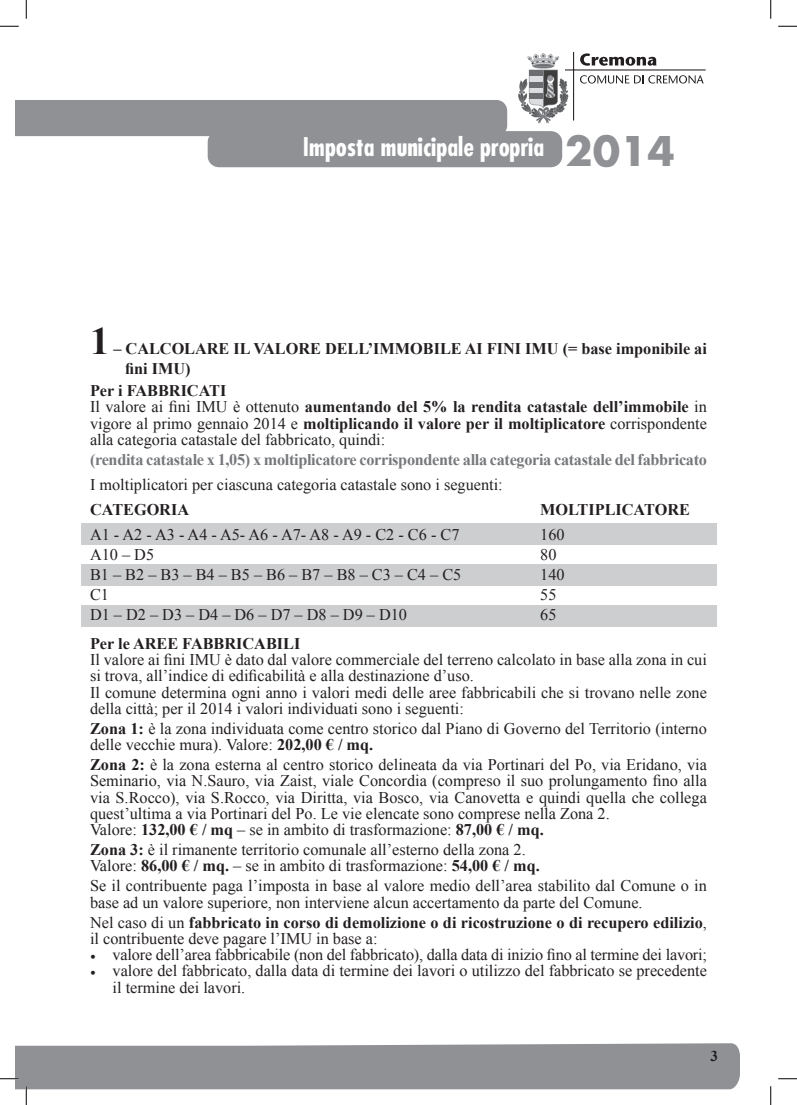
<style>
.page{position:relative;width:797px;height:1105px;background:#fff}
.page>*{position:absolute;margin:0;border:0;box-sizing:border-box;transform-origin:0 0}
.t1{font:700 40px "Futura";color:#8f9194}
.t2{font:700 38.75px "Times New Roman";color:#231f20}
.t3{font:700 condensed 25px "Futura";color:#fff}
.t4{font:16.25px/16.2px "Times New Roman";color:#231f20}
.t5{font:700 16.25px/22.5px "Times New Roman";color:#231f20}
.t6{font:700 16.25px "Times New Roman";letter-spacing:-.02em;color:#76787b}
.t7{font:700 16.25px "Futura";color:#fff}
.t8{font:700 15px "Times New Roman";color:#231f20}
.s1{font-weight:700}
.s2{font-weight:400}
.s3{font-family:"Minion Pro";font-size:15px}
</style>
<div class="page">
<div style="left:16px;top:100px;width:491px;height:36px;background:#8f9194"></div>
<div style="left:208px;top:131px;width:354px;height:36px;background:#8f9194;border-radius:11px"></div>
<svg style="left:580px;top:53px;width:76px;height:13px"></svg>
<hr style="left:573px;top:52px;width:1px;height:69px;background:#231f20">
<hr style="left:565px;top:69px;width:140px;height:2px;background:#231f20">
<svg style="left:580px;top:75px;width:123px;height:9px"></svg>
<svg style="left:518px;top:53px;width:50px;height:71px"></svg>
<div style="left:81px;top:605px;width:635px;height:21px;background:#cdced0"></div>
<div style="left:81px;top:564px;width:635px;height:22px;background:#cdced0"></div>
<div style="left:81px;top:524px;width:635px;height:21px;background:#cdced0"></div>
<svg style="left:0;top:25px;width:19px;height:2px"></svg>
<svg style="left:778px;top:25px;width:19px;height:2px"></svg>
<svg style="left:778px;top:1078px;width:19px;height:1px"></svg>
<svg style="left:25px;top:0;width:2px;height:19px"></svg>
<svg style="left:0;top:1043px;width:740px;height:62px"></svg>
<svg style="left:770px;top:0;width:1px;height:19px"></svg>
<svg style="left:770px;top:1086px;width:1px;height:19px"></svg>
<h1 class="t1" style="left:565px;top:124px;width:111px">2014</h1>
<p class="t7" style="left:354px;top:132px;width:287px">Imposta municipale propria 2014</p>
<h3 class="t3" style="left:303px;top:130px;width:243px">Imposta municipale propria</h3>
<h2 class="t2" style="left:90px;top:314px;width:21px">1</h2>
<p class="t5" style="left:113px;top:337px;width:393px">– CALCOLARE IL VALORE DELL’IMMOBILE AI FINI</p>
<p class="t5" style="left:525px;top:337px;width:183px">IMU (= base imponibile ai</p>
<p class="t5" style="left:90px;top:357px;width:119px;text-indent:35px">fini IMU)<br>Per i FABBRICATI</p>
<p class="t4" style="left:90px;top:399px;width:618px;text-align:justify">Il valore ai fini IMU è ottenuto <span class="s1">aumentando del 5% la rendita catastale dell’immobile</span> in vigore al primo gennaio 2014 e <span class="s1">moltiplicando il valore per il moltiplicatore</span> corrispondente alla categoria catastale del fabbricato, quindi:</p>
<p class="t6" style="left:90px;top:448px;width:618px">(rendita catastale x 1,05) x moltiplicatore corrispondente alla categoria catastale del fabbricato</p>
<p class="t4" style="left:90px;top:476px;width:414px">I moltiplicatori per ciascuna categoria catastale sono i seguenti:</p>
<p class="t5" style="left:90px;top:498px;width:24px">CATE</p>
<p class="t5" style="left:134px;top:498px;width:71px">GORIA</p>
<p class="t5" style="left:540px;top:498px;width:106px">MOLTIPLICATO</p>
<p class="t5" style="left:667px;top:498px;width:23px">RE</p>
<p class="t4" style="left:90px;top:526px;width:371px">A1 - A2 - A3 - A4 - A5- A6 - A7- A8 - A9 - C2 - C6 - C7</p>
<p class="t4" style="left:540px;top:526px;width:26px">160</p>
<p class="t4" style="left:90px;top:546px;width:66px">A10 – D5</p>
<p class="t4" style="left:540px;top:546px;width:18px">80</p>
<p class="t4" style="left:90px;top:566px;width:373px">B1 – B2 – B3 – B4 – B5 – B6 – B7 – B8 – C3 – C4 – C5</p>
<p class="t4" style="left:540px;top:566px;width:26px">140</p>
<p class="t4" style="left:90px;top:586px;width:20px">C1</p>
<p class="t4" style="left:540px;top:586px;width:18px">55</p>
<p class="t4" style="left:90px;top:606px;width:318px">D1 – D2 – D3 – D4 – D6 – D7 – D8 – D9 – D10</p>
<p class="t4" style="left:540px;top:606px;width:18px">65</p>
<p class="t5" style="left:90px;top:632px;width:211px">Per le AREE FABBRICABILI</p>
<p class="t4" style="left:90px;top:651px;width:618px">Il valore ai fini IMU è dato dal valore commerciale del terreno calcolato in base alla zona in cui si trova, all’indice di edificabilità e alla destinazione d’uso.<br>Il comune determina ogni anno i valori medi delle aree fabbricabili che si trovano nelle zone della città; per il 2014 i valori individuati sono i seguenti:</p>
<p class="t4" style="left:90px;top:720px;width:618px"><span class="s1">Zona 1:</span> è la zona individuata come centro storico dal Piano di Governo del Territorio (interno delle vecchie mura). Valore: <span class="s1">202,00 € / mq.</span></p>
<p class="t4" style="left:90px;top:756px;width:618px"><span class="s1">Zona 2:</span> è la zona esterna al centro storico delineata da via Portinari del Po, via Eridano, via Seminario, via N.Sauro, via Zaist, viale Concordia (compreso il suo prolungamento fino alla via S.Rocco), via S.Rocco, via Diritta, via Bosco, via Canovetta e quindi quella che collega quest’ultima a via Portinari del Po. Le vie elencate sono comprese nella Zona 2.<br>Valore: <span class="s1">132,00 € / mq</span> – se in ambito di trasformazione: <span class="s1">87,00 € / mq.</span></p>
<p class="t4" style="left:90px;top:841px;width:451px"><span class="s1">Zona 3:</span> è il rimanente territorio comunale all’esterno della zona 2.<br>Valore: <span class="s1">86,00 € / mq.</span> – se in ambito di trasformazione: <span class="s1">54,00 € / mq.</span></p>
<p class="t4" style="left:90px;top:877px;width:618px">Se il contribuente paga l’imposta in base al valore medio dell’area stabilito dal Comune o in base ad un valore superiore, non interviene alcun accertamento da parte del Comune.</p>
<p class="t5" style="left:90px;top:913px;width:618px;line-height:16.2px"><span class="s2">Nel caso di un</span> fabbricato in corso di demolizione o di ricostruzione o di recupero edilizio<span class="s2">, il contribuente deve pagare l’IMU in base a:</span></p>
<p class="t4" style="left:90px;top:946px;width:618px"><span class="s3">•</span> valore dell’area fabbricabile (non del fabbricato), dalla data di inizio fino al termine dei lavori;</p>
<p class="t4" style="left:113px;top:962px;width:596px;text-indent:-22px"><span class="s3">•</span> valore del fabbricato, dalla data di termine dei lavori o utilizzo del fabbricato se precedente il termine dei lavori.</p>
<p class="t8" style="left:710px;top:1046px;width:9px">3</p>
</div>
